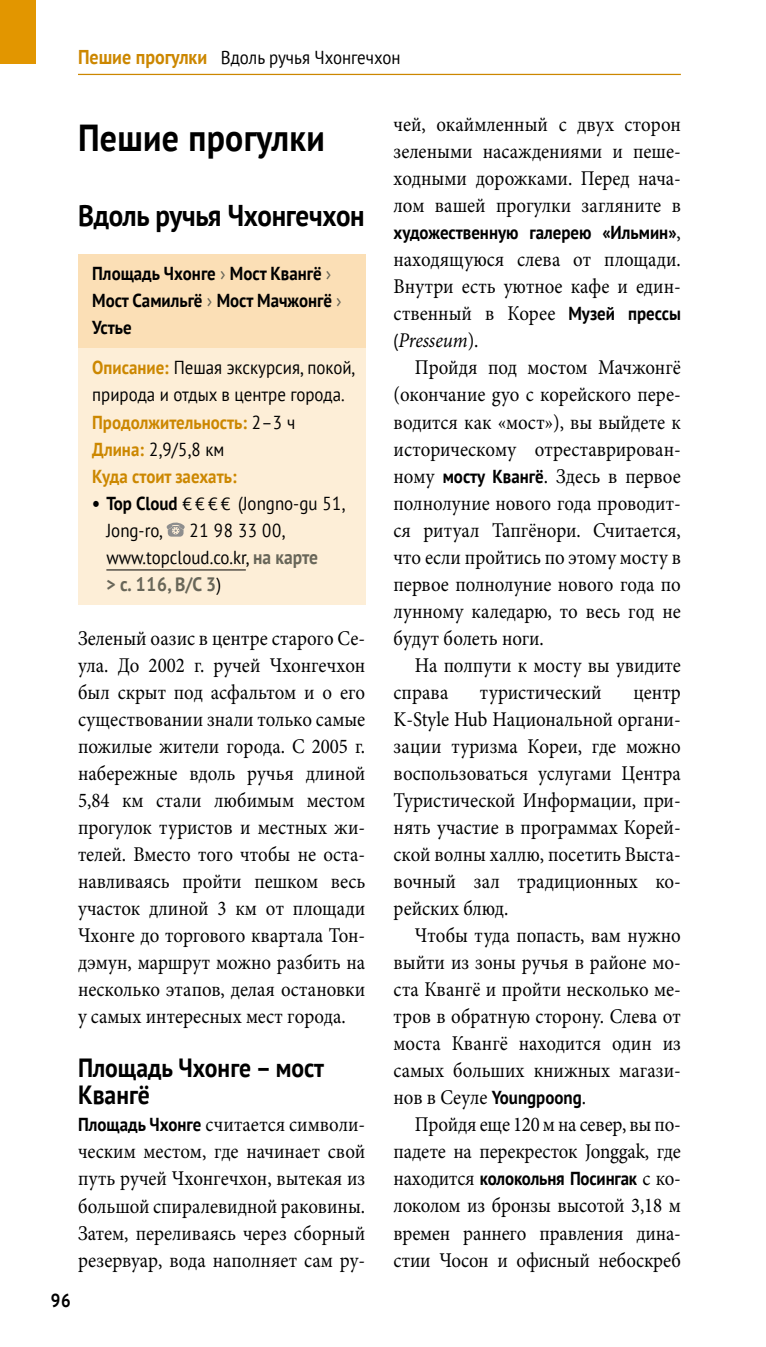
<style>
.page{position:relative;width:766px;height:1347px;background:#fff}
.page>*{position:absolute;margin:0;border:0;box-sizing:border-box;transform-origin:0 0}
.t1{font:700 37.5px "PT Sans";letter-spacing:.01em;color:#000;scale:.9 1}
.t2{font:700 30px "PT Sans";letter-spacing:-.01em;color:#000;scale:.9 1}
.t3{font:700 26.25px/27px "PT Sans";color:#000;scale:.9 1}
.t4{font:21px/27px "Minion Pro";color:#000;text-align:justify;scale:.9 1}
.t5{font:italic 21px "Minion Pro";letter-spacing:-.01em;color:#000;scale:.9 1}
.t6{font:700 19.5px "PT Sans";color:#686659;scale:.9 1}
.t7{font:18.75px/27px "PT Sans";color:#000;scale:.9 1}
.t8{font:700 18.75px/27px "PT Sans";color:#000;scale:.9 1}
.s1{font-weight:700;font-size:20px;color:#cc8700}
.s2{font-weight:400;color:#686659}
.s3{font-weight:700;color:#cc8700}
.s4{font-family:"Frutiger LT Pro";font-weight:900;font-size:17.5px}
.s5{font-weight:700}
.s6{font-size:17.5px}
.s7{font-weight:700;font-size:19.5px;color:#686659}
.s8{font-weight:400;font-size:18.75px;color:#000}
.s9{font-family:"PT Sans";font-weight:700;font-size:18.75px}
.s10{font-family:"Minion Pro";font-weight:400;font-size:21px}
.s11{font-family:"PT Sans";font-style:normal;font-size:18.75px}
.s12{font-style:normal}
</style>
<div class="page">
<hr style="left:78px;top:74px;width:602px;height:1px;background:#cc8700">
<div style="left:0;top:0;width:35px;height:64px;background:#e29600"></div>
<div style="left:78px;top:347px;width:287px;height:258px;background:#fdeed7"></div>
<div style="left:78px;top:254px;width:287px;height:93px;background:#fbdfb6"></div>
<hr style="left:106px;top:569px;width:140px;height:1px;background:#000">
<svg style="left:166px;top:522px;width:19px;height:14px"></svg>
<p class="t7" style="left:78px;top:43px;width:360px"><span class="s1">Пешие прогулки</span> Вдоль ручья Чхонгечхон</p>
<p class="t1" style="left:78px;top:113px;width:275px">Пешие прогулки</p>
<p class="t2" style="left:78px;top:195px;width:320px">Вдоль ручья Чхонгечхон</p>
<p class="t8" style="left:92px;top:260px;width:279px">Площадь Чхонге <span class="s2">›</span> Мост Квангё <span class="s2">›<br></span>Мост Самильгё <span class="s2">›</span> Мост Мачжонгё <span class="s2">›<br></span>Устье</p>
<p class="t7" style="left:92px;top:354px;width:293px"><span class="s3">Описание:</span> Пешая экскурсия, покой, природа и отдых в центре города.<br><span class="s3">Продолжительность:</span> 2–3 ч<br><span class="s3">Длина:</span> 2,9/5,8 км<br><span class="s3">Куда стоит заехать:</span></p>
<p class="t7" style="left:106px;top:489px;width:267px;text-indent:-14px"><span class="s4">•</span> <span class="s5">Top Cloud</span> <span class="s6">€€€€</span> (Jongno-gu 51,<br>Jong-ro,</p>
<p class="t7" style="left:106px;top:516px;width:237px;text-indent:83px">21 98 33 00, www.topcloud.co.kr, <span class="s7">на карте</span></p>
<p class="t6" style="left:106px;top:571px;width:129px">&gt; с. 116, В/С 3<span class="s8">)</span></p>
<p class="t4" style="left:78px;top:624px;width:320px">Зеленый оазис в центре старого Се&shy;ула. До 2002 г. ручей Чхонгечхон был скрыт под асфальтом и о его существовании знали только самые пожилые жители города. С 2005 г. набережные вдоль ручья длиной 5,84 км стали любимым местом прогулок туристов и местных жи&shy;телей. Вместо того чтобы не оста&shy;навливаясь пройти пешком весь участок длиной 3 км от площади Чхонге до торгового квартала Тон&shy;дэмун, маршрут можно разбить на несколько этапов, делая остановки у самых интересных мест города.</p>
<p class="t3" style="left:78px;top:1054px;width:275px">Площадь Чхонге – мост<br>Квангё</p>
<p class="t4" style="left:78px;top:1111px;width:320px"><span class="s9">Площадь Чхонге</span> считается символи&shy;ческим местом, где начинает свой путь ручей Чхонгечхон, вытекая из большой спиралевидной раковины.<br>Затем, переливаясь через сборный резервуар, вода наполняет сам ру-</p>
<p class="t8" style="left:50px;top:1286px;width:24px">96</p>
<p class="t4" style="left:393px;top:111px;width:320px">чей, окаймленный с двух сторон зелеными насаждениями и пеше&shy;ходными дорожками. Перед нача&shy;лом вашей прогулки загляните в</p>
<p class="t8" style="left:393px;top:219px;width:320px">художественную галерею «Ильмин»<span class="s10">,</span></p>
<p class="t4" style="left:393px;top:246px;width:320px">находящуюся слева от площади.</p>
<p class="t4" style="left:393px;top:273px;width:320px">Внутри есть уютное кафе и един-</p>
<p class="t4" style="left:393px;top:300px;width:320px">ственный в Корее <span class="s9">Музей прессы</span></p>
<p class="t5" style="left:393px;top:326px;width:96px"><span class="s11">(</span>Presseum<span class="s12">).</span></p>
<p class="t4" style="left:415px;top:354px;width:297px">Пройдя под мостом Мачжонгё</p>
<p class="t4" style="left:393px;top:381px;width:320px">(окончание gyo с корейского пере-</p>
<p class="t4" style="left:393px;top:408px;width:320px">водится как «мост»), вы выйдете к</p>
<p class="t4" style="left:393px;top:435px;width:320px">историческому отреставрирован-</p>
<p class="t4" style="left:393px;top:462px;width:320px">ному <span class="s9">мосту Квангё</span>. Здесь в первое</p>
<p class="t4" style="left:393px;top:489px;width:320px">полнолуние нового года проводит-</p>
<p class="t4" style="left:393px;top:516px;width:320px">ся ритуал Тапгёнори. Считается,</p>
<p class="t4" style="left:393px;top:543px;width:320px">что если пройтись по этому мосту в</p>
<p class="t4" style="left:393px;top:570px;width:320px">первое полнолуние нового года по</p>
<p class="t4" style="left:393px;top:597px;width:320px">лунному каледарю, то весь год не</p>
<p class="t4" style="left:393px;top:624px;width:168px">будут болеть ноги.</p>
<p class="t4" style="left:415px;top:651px;width:297px">На полпути к мосту вы увидите</p>
<p class="t4" style="left:393px;top:678px;width:62px">справа</p>
<p class="t4" style="left:480px;top:678px;width:137px">туристический</p>
<p class="t4" style="left:633px;top:678px;width:54px">центр</p>
<p class="t4" style="left:393px;top:706px;width:320px">K-Style Hub Национальной органи-</p>
<p class="t4" style="left:393px;top:733px;width:320px">зации туризма Кореи, где можно</p>
<p class="t4" style="left:393px;top:760px;width:320px">воспользоваться услугами Центра</p>
<p class="t4" style="left:393px;top:787px;width:320px">Туристической Информации, при-</p>
<p class="t4" style="left:393px;top:814px;width:320px">нять участие в программах Корей-</p>
<p class="t4" style="left:393px;top:841px;width:320px">ской волны халлю, посетить Выста-</p>
<p class="t4" style="left:393px;top:868px;width:320px">вочный зал традиционных ко-</p>
<p class="t4" style="left:393px;top:895px;width:129px">рейских блюд.</p>
<p class="t4" style="left:415px;top:922px;width:297px">Чтобы туда попасть, вам нужно</p>
<p class="t4" style="left:393px;top:949px;width:320px">выйти из зоны ручья в районе мо-</p>
<p class="t4" style="left:393px;top:976px;width:320px">ста Квангё и пройти несколько ме-</p>
<p class="t4" style="left:393px;top:1003px;width:320px">тров в обратную сторону. Слева от</p>
<p class="t4" style="left:393px;top:1030px;width:320px">моста Квангё находится один из</p>
<p class="t4" style="left:393px;top:1057px;width:320px">самых больших книжных магази-</p>
<p class="t4" style="left:393px;top:1084px;width:215px">нов в Сеуле <span class="s9">Youngpoong</span>.</p>
<p class="t4" style="left:415px;top:1111px;width:297px">Пройдя еще 120 м на север, вы по-</p>
<p class="t4" style="left:393px;top:1138px;width:320px">падете на перекресток Jonggak, где</p>
<p class="t8" style="left:393px;top:1165px;width:320px"><span class="s10">находится</span> колокольня Посингак <span class="s10">с ко-</span></p>
<p class="t4" style="left:393px;top:1192px;width:320px">локолом из бронзы высотой 3,18 м времен раннего правления дина&shy;стии Чосон и офисный небоскреб</p>
</div>
